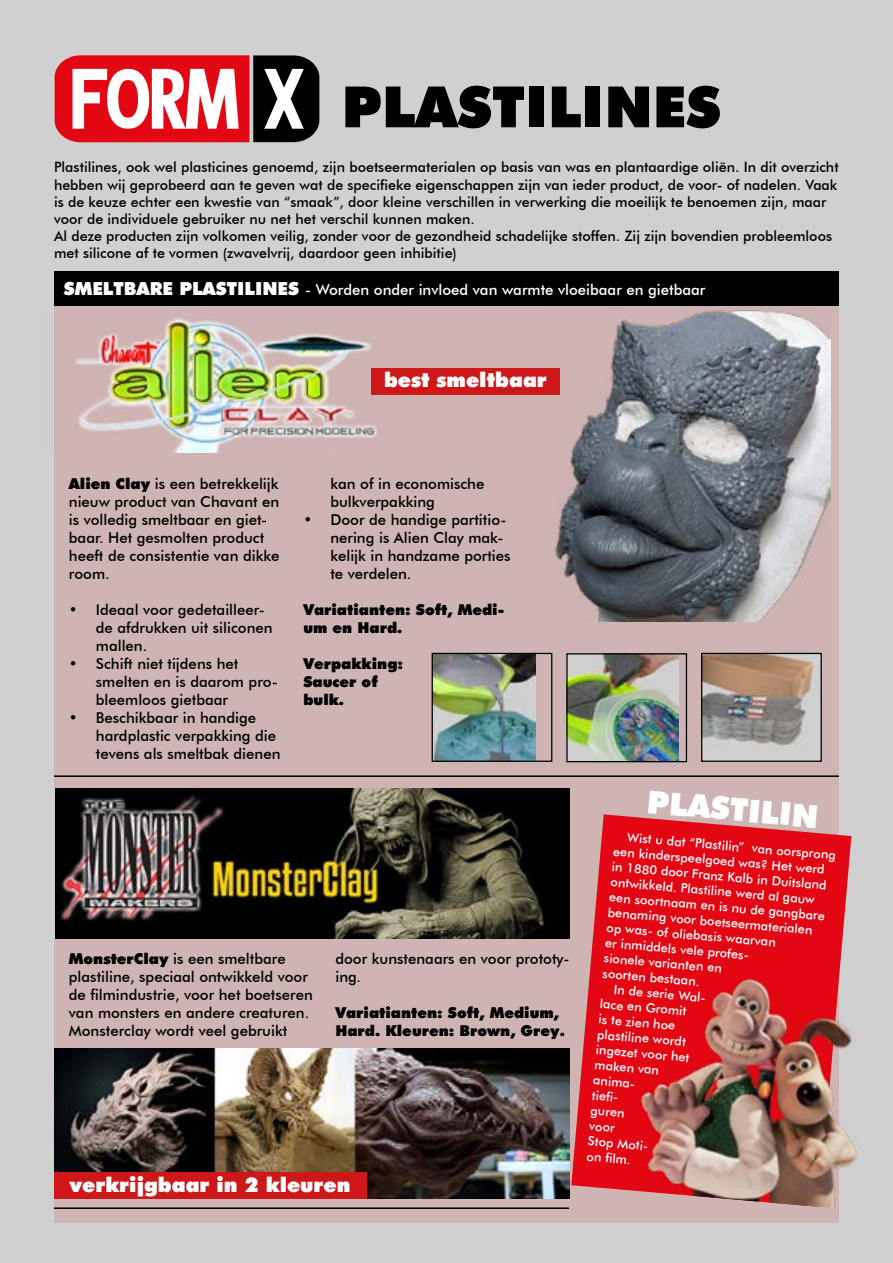
<style>
.page{position:relative;width:893px;height:1263px;background:#d0d0d0}
.page>*{position:absolute;margin:0;border:0;box-sizing:border-box;transform-origin:0 0}
.t1{font:900 57px "Futura BT";color:#000}
.t2{font:900 31.5px "Futura BT";color:#fff}
.t3{font:900 20.4px "Futura BT";color:#fff}
.t4{font:500 15px/18px "Futura BT";color:#000}
.t5{font:900 15px/18px "Futura BT";color:#000}
.t6{font:500 15px "Futura BT";color:#fff}
.t7{font:500 14.25px/17.1px "Futura BT";color:#000}
.t8{font:500 12.75px "Futura BT";color:#fff}
.s1{font-weight:900;font-size:18px}
.s2{font-weight:900}
</style>
<div class="page">
<div style="left:54px;top:282px;width:785px;height:940px;background:#cfb4b4"></div>
<img style="left:75px;top:318px;width:333px;height:135px">
<svg style="left:55px;top:55px;width:264px;height:87px;background:#c25e64"></svg>
<img style="left:544px;top:310px;width:287px;height:311px">
<hr style="left:54px;top:775px;width:785px;height:2px;background:#000">
<img style="left:434px;top:655px;width:102px;height:105px">
<div style="left:432px;top:653px;width:120px;height:109px;border:1px solid #000"></div>
<img style="left:568px;top:655px;width:111px;height:105px">
<div style="left:566px;top:653px;width:121px;height:109px;border:1px solid #000"></div>
<img style="left:703px;top:655px;width:117px;height:105px">
<div style="left:701px;top:653px;width:121px;height:109px;border:1px solid #000"></div>
<img style="left:56px;top:788px;width:513px;height:151px">
<img style="left:54px;top:1048px;width:515px;height:151px">
<hr style="left:54px;top:1207px;width:515px;height:2px;background:#000">
<div style="left:54px;top:271px;width:785px;height:34px;background:#000"></div>
<svg style="left:571px;top:814px;width:280px;height:375px;fill:#e30613"></svg>
<img style="left:615px;top:960px;width:243px;height:248px">
<div style="left:371px;top:368px;width:189px;height:26px;background:#cd1719"></div>
<div style="left:54px;top:1172px;width:312px;height:27px;background:#cd1719"></div>
<h1 class="t1" style="left:342px;top:72px;width:381px">PLASTILINES</h1>
<p class="t7" style="left:54px;top:159px;width:786px">Plastilines, ook wel plasticines genoemd, zijn boetseermaterialen op basis van was en plantaardige oliën. In dit overzicht hebben wij geprobeerd aan te geven wat de specifieke eigenschappen zijn van ieder product, de voor- of nadelen. Vaak is de keuze echter een kwestie van “smaak”, door kleine verschillen in verwerking die moeilijk te benoemen zijn, maar voor de individuele gebruiker nu net het verschil kunnen maken.<br>Al deze producten zijn volkomen veilig, zonder voor de gezondheid schadelijke stoffen. Zij zijn bovendien probleemloos met silicone af te vormen (zwavelvrij, daardoor geen inhibitie)</p>
<p class="t6" style="left:64px;top:281px;width:643px"><span class="s1">SMELTBARE PLASTILINES</span> - Worden onder invloed van warmte vloeibaar en gietbaar</p>
<h3 class="t3" style="left:384px;top:367px;width:164px">best smeltbaar</h3>
<p class="t4" style="left:69px;top:474px;width:212px"><span class="s2">Alien Clay</span> is een betrekkelijk nieuw product van Chavant en is volledig smeltbaar en giet&shy;baar. Het gesmolten product heeft de consistentie van dikke room.</p>
<p class="t4" style="left:96px;top:600px;width:178px;text-indent:-27px">• Ideaal voor gedetailleer&shy;de afdrukken uit siliconen mallen.</p>
<p class="t4" style="left:96px;top:654px;width:184px;text-indent:-27px">• Schift niet tijdens het smelten en is daarom pro&shy;bleemloos gietbaar</p>
<p class="t4" style="left:96px;top:708px;width:186px;text-indent:-27px">• Beschikbaar in handige hardplastic verpakking die tevens als smeltbak dienen</p>
<p class="t4" style="left:330px;top:474px;width:156px">kan of in economische bulkverpakking</p>
<p class="t4" style="left:330px;top:510px;width:182px;text-indent:-27px">• Door de handige partitio&shy;nering is Alien Clay mak&shy;kelijk in handzame porties te verdelen.</p>
<p class="t5" style="left:303px;top:600px;width:203px">Variatianten: Soft, Medi&shy;um en Hard.</p>
<p class="t5" style="left:303px;top:654px;width:101px">Verpakking:<br>Saucer of bulk.</p>
<p class="t4" style="left:69px;top:949px;width:246px"><span class="s2">MonsterClay</span> is een smeltbare plastiline, speciaal ontwikkeld voor de filmindustrie, voor het boetseren van monsters en andere creaturen.<br>Monsterclay wordt veel gebruikt</p>
<p class="t4" style="left:335px;top:949px;width:236px">door kunstenaars en voor prototy&shy;ing.</p>
<p class="t5" style="left:335px;top:1003px;width:231px">Variatianten: Soft, Medium,<br>Hard. Kleuren: Brown, Grey.</p>
<h3 class="t3" style="left:70px;top:1172px;width:282px">verkrijgbaar in 2 kleuren</h3>
<h2 class="t2" style="left:649px;top:783px;width:173px;rotate:5deg">PLASTILIN</h2>
<p class="t8" style="left:628px;top:829px;width:211px;rotate:5deg">Wist u dat “Plastilin” van oorsprong</p>
<p class="t8" style="left:614px;top:843px;width:214px;rotate:5deg">een kinderspeelgoed was? Het werd</p>
<p class="t8" style="left:613px;top:859px;width:217px;rotate:5deg">in 1880 door Franz Kalb in Duitsland</p>
<p class="t8" style="left:611px;top:874px;width:206px;rotate:5deg">ontwikkeld. Plastiline werd al gauw</p>
<p class="t8" style="left:610px;top:889px;width:218px;rotate:5deg">een soortnaam en is nu de gangbare</p>
<p class="t8" style="left:609px;top:904px;width:207px;rotate:5deg">benaming voor boetseermaterialen</p>
<p class="t8" style="left:607px;top:920px;width:171px;rotate:5deg">op was- of oliebasis waarvan</p>
<p class="t8" style="left:606px;top:935px;width:147px;rotate:5deg">er inmiddels vele profes-</p>
<p class="t8" style="left:605px;top:950px;width:120px;rotate:5deg">sionele varianten en</p>
<p class="t8" style="left:603px;top:965px;width:99px;rotate:5deg">soorten bestaan.</p>
<p class="t8" style="left:615px;top:982px;width:95px;rotate:5deg">In de serie Wal-</p>
<p class="t8" style="left:601px;top:996px;width:88px;rotate:5deg">lace en Gromit</p>
<p class="t8" style="left:599px;top:1011px;width:79px;rotate:5deg">is te zien hoe</p>
<p class="t8" style="left:598px;top:1026px;width:90px;rotate:5deg">plastiline wordt</p>
<p class="t8" style="left:597px;top:1041px;width:95px;rotate:5deg">ingezet voor het</p>
<p class="t8" style="left:595px;top:1057px;width:66px;rotate:5deg">maken van</p>
<p class="t8" style="left:594px;top:1072px;width:45px;rotate:5deg">anima-</p>
<p class="t8" style="left:593px;top:1087px;width:29px;rotate:5deg">tiefi -</p>
<p class="t8" style="left:591px;top:1102px;width:36px;rotate:5deg">guren</p>
<p class="t8" style="left:590px;top:1118px;width:27px;rotate:5deg">voor</p>
<p class="t8" style="left:589px;top:1133px;width:63px;rotate:5deg">Stop Moti-</p>
<p class="t8" style="left:587px;top:1148px;width:46px;rotate:5deg">on fi lm.</p>
</div>
